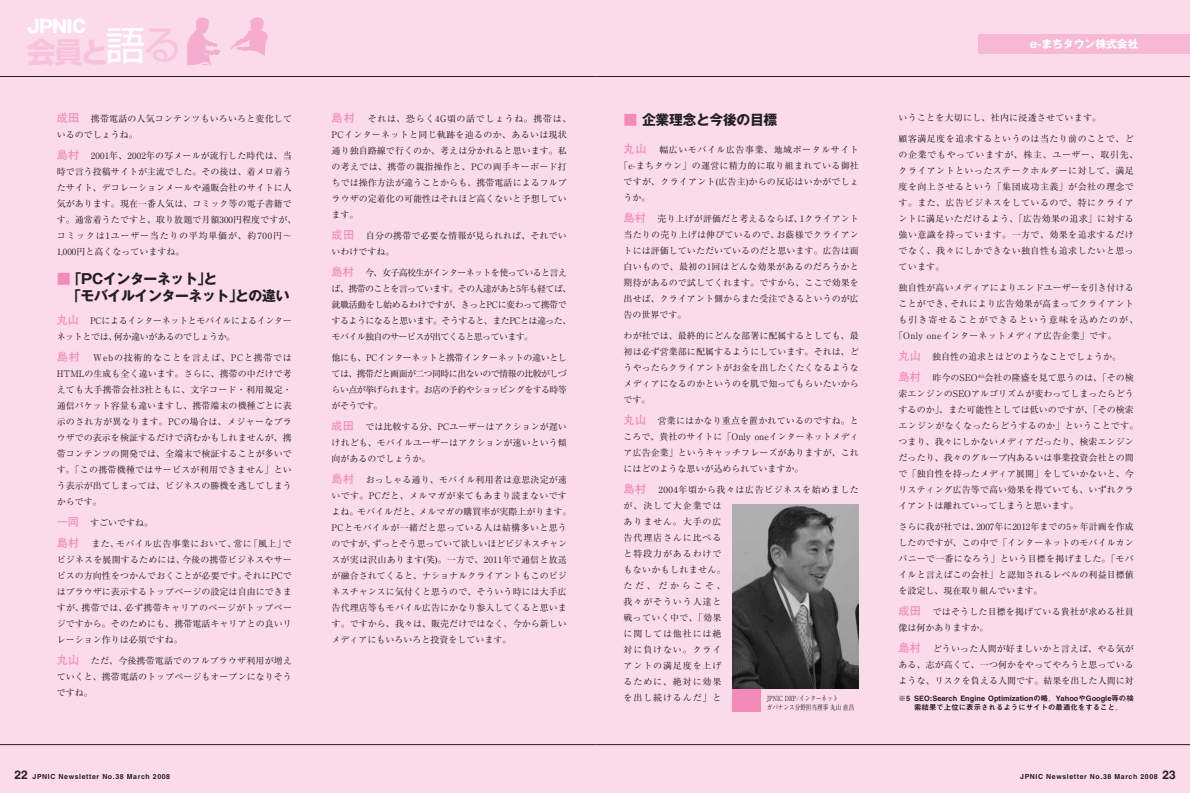
<style>
.page{position:relative;width:1190px;height:793px;background:#fff}
.page>*{position:absolute;margin:0;border:0;box-sizing:border-box;transform-origin:0 0}
.t1{font:700 28.6px "Shin Go";color:#f8c3da}
.t2{font:17.6px "Gothic MB101 hea";letter-spacing:-.06em;color:#fff}
.t3{font:700 13.8px/16.7px "Gothic MB101";letter-spacing:-.025em;color:#231f20}
.t4{font:700 10.8px "Gothic MB101";color:#fff}
.t5{font:9px/16px "Ryumin";letter-spacing:.005em;color:#231f20;text-align:justify}
.t6{font:9px/16px "Ryumin";letter-spacing:.05em;color:#231f20}
.t7{font:9px/16px "Ryumin";letter-spacing:.095em;color:#231f20}
.t8{font:9px/16px "Ryumin";letter-spacing:-.065em;color:#231f20}
.t9{font:9px "Ryumin";letter-spacing:.025em;color:#231f20}
.t10{font:9px/16px "Ryumin";letter-spacing:-.04em;color:#231f20}
.t11{font:9px "Ryumin";letter-spacing:.035em;color:#231f20}
.t12{font:9px "Ryumin";letter-spacing:.115em;color:#231f20}
.t13{font:9px "Ryumin";letter-spacing:.06em;color:#231f20}
.t14{font:7.4px/8.9px "Midashi Go MB31";color:#231f20;text-align:center}
.t15{font:7px "Midashi Go MB31";letter-spacing:.085em;color:#231f20}
.t16{font:7px/9.2px "Ryumin";color:#231f20;scale:.8 1}
.s1{font-weight:400;font-size:39.4px;color:#fff}
.s2{font-weight:400;font-size:39.4px}
.s3{font-family:"Futo Go B101";font-weight:700;font-size:11.2px;color:#f38bb9}
.s4{color:#f38bb9}
.s5{font-size:12px}
</style>
<div class="page">
<div style="left:0;top:0;width:595px;height:793px;background:#fbdbe9"></div>
<div style="left:595px;top:0;width:595px;height:793px;background:#fbdbe9"></div>
<hr style="left:595px;top:76px;width:595px;height:1px;background:#231f20">
<hr style="left:595px;top:744px;width:595px;height:1px;background:#231f20">
<svg style="left:231px;top:17px;width:37px;height:39px"></svg>
<svg style="left:187px;top:17px;width:33px;height:48px"></svg>
<hr style="left:0;top:76px;width:595px;height:1px;background:#231f20">
<hr style="left:0;top:744px;width:595px;height:1px;background:#231f20">
<div style="left:978px;top:34px;width:212px;height:20px;background:#f7b8d3"></div>
<img style="left:733px;top:504px;width:126px;height:185px">
<div style="left:733px;top:689px;width:28px;height:23px;background:#f38bb9"></div>
<h2 class="t2" style="left:27px;top:20px;width:61px">JPNIC</h2>
<h1 class="t1" style="left:27px;top:41px;width:157px">会員と<span class="s1">語</span><span class="s2">る</span></h1>
<p class="t5" style="left:57px;top:112px;width:237px"><span class="s3">成田　</span>携帯電話の人気コンテンツもいろいろと変化しているのでしょうね。</p>
<p class="t5" style="left:57px;top:149px;width:241px;text-align:left"><span class="s3">島村　</span>2001年、2002年の写メールが流行した時代は、当時で言う投稿サイトが主流でした。その後は、着メロ着うたサイト、デコレーションメールや通販会社のサイトに人気があります。現在一番人気は、コミック等の電子書籍です。通常着うたですと、取り放題で月額300円程度ですが、コミックは1ユーザー当たりの平均単価が、約700円～<br>1,000円と高くなっていますね。</p>
<h3 class="t3" style="left:67px;top:272px;width:224px;text-indent:-10px"><span class="s4">■</span>「PCインターネット」と<br>「モバイルインターネット」との違い</h3>
<p class="t10" style="left:57px;top:314px;width:237px"><span class="s3">丸山　</span>PCによるインターネットとモバイルによるインターネットとでは、何か違いがあるのでしょうか。</p>
<p class="t5" style="left:57px;top:351px;width:237px"><span class="s3">島村　</span>Webの技術的なことを言えば、PCと携帯ではHTMLの生成も全く違います。さらに、携帯の中だけで考えても大手携帯会社3社ともに、文字コード・利用規定・通信パケット容量も違いますし、携帯端末の機種ごとに表示のされ方が異なります。PCの場合は、メジャーなブラウザでの表示を検証するだけで済むかもしれませんが、携帯コンテンツの開発では、全端末で検証することが多いです。「この携帯機種ではサービスが利用できません」という表示が出てしまっては、ビジネスの勝機を逃してしまうからです。</p>
<p class="t5" style="left:57px;top:516px;width:98px"><span class="s3">一同　</span>すごいですね。</p>
<p class="t5" style="left:57px;top:537px;width:237px"><span class="s3">島村　</span>また、モバイル広告事業において、常に「風上」でビジネスを展開するためには、今後の携帯ビジネスやサービスの方向性をつかんでおくことが必要です。それにPCではブラウザに表示するトップページの設定は自由にできますが、携帯では、必ず携帯キャリアのページがトップページですから。そのためにも、携帯電話キャリアとの良いリレーション作りは必須ですね。</p>
<p class="t5" style="left:57px;top:654px;width:237px"><span class="s3">丸山　</span>ただ、今後携帯電話でのフルブラウザ利用が増えていくと、携帯電話のトップページもオープンになりそうですね。</p>
<p class="t15" style="left:15px;top:774px;width:157px"><span class="s5">22</span> JPNIC Newsletter No.38 March 2008</p>
<p class="t5" style="left:332px;top:112px;width:241px;text-align:left"><span class="s3">島村　</span>それは、恐らく4G頃の話でしょうね。携帯は、<br>PCインターネットと同じ軌跡を辿るのか、あるいは現状通り独自路線で行くのか、考えは分かれると思います。私の考えでは、携帯の親指操作と、PCの両手キーボード打ちでは操作方法が違うことからも、携帯電話によるフルブラウザの定着化の可能性はそれほど高くないと予想しています。</p>
<p class="t5" style="left:332px;top:229px;width:237px"><span class="s3">成田　</span>自分の携帯で必要な情報が見られれば、それでいいわけですね。</p>
<p class="t8" style="left:332px;top:266px;width:241px"><span class="s3">島村　</span>今、女子高校生がインターネットを使っていると言えば、携帯のことを言っています。その人達があと5年も経てば、就職活動をし始めるわけですが、きっとPCに変わって携帯でするようになると思います。そうすると、またPCとは違った、モバイル独自のサービスが出てくると思っています。</p>
<p class="t5" style="left:332px;top:351px;width:237px">他にも、PCインターネットと携帯インターネットの違いとしては、携帯だと画面が二つ同時に出ないので情報の比較がしづらい点が挙げられます。お店の予約やショッピングをする時等がそうです。</p>
<p class="t5" style="left:332px;top:420px;width:237px"><span class="s3">成田　</span>では比較する分、PCユーザーはアクションが遅いけれども、モバイルユーザーはアクションが速いという傾向があるのでしょうか。</p>
<p class="t5" style="left:332px;top:473px;width:241px;text-align:left"><span class="s3">島村　</span>おっしゃる通り、モバイル利用者は意思決定が速いです。PCだと、メルマガが来てもあまり読まないですよね。モバイルだと、メルマガの購買率が実際上がります。<br>PCとモバイルが一緒だと思っている人は結構多いと思うのですが、ずっとそう思っていて欲しいほどビジネスチャンスが実は沢山あります(笑)。一方で、2011年で通信と放送が融合されてくると、ナショナルクライアントもこのビジネスチャンスに気付くと思うので、そういう時には大手広告代理店等もモバイル広告にかなり参入してくると思います。ですから、我々は、販売だけではなく、今から新しいメディアにもいろいろと投資をしています。</p>
<h3 class="t3" style="left:624px;top:114px;width:155px"><span class="s4">■</span> 企業理念と今後の目標</h3>
<p class="t13" style="left:624px;top:146px;width:237px"><span class="s3">丸山　</span>幅広いモバイル広告事業、地域ポータルサイト</p>
<p class="t11" style="left:619px;top:162px;width:241px">「e-まちタウン」の運営に精力的に取り組まれている御社</p>
<p class="t9" style="left:624px;top:178px;width:237px">ですが、クライアント(広告主)からの反応はいかがでしょ</p>
<p class="t5" style="left:624px;top:191px;width:28px">うか。</p>
<p class="t5" style="left:624px;top:212px;width:237px"><span class="s3">島村　</span>売り上げが評価だと考えるならば、1クライアント当たりの売り上げは伸びているので、お蔭様でクライアントには評価していただいているのだと思います。広告は面白いもので、最初の1回はどんな効果があるのだろうかと期待があるので試してくれます。ですから、ここで効果を出せば、クライアント側からまた受注できるというのが広告の世界です。</p>
<p class="t5" style="left:624px;top:329px;width:237px">わが社では、最終的にどんな部署に配属するとしても、最初は必ず営業部に配属するようにしています。それは、どうやったらクライアントがお金を出したくたくなるようなメディアになるのかというのを肌で知ってもらいたいからです。</p>
<p class="t5" style="left:624px;top:414px;width:237px"><span class="s3">丸山　</span>営業にはかなり重点を置かれているのですね。ところで、貴社のサイトに「Only oneインターネットメディア広告企業」というキャッチフレーズがありますが、これにはどのような思いが込められていますか。</p>
<p class="t7" style="left:624px;top:483px;width:237px"><span class="s3">島村　</span>2004年頃から我々は広告ビジネスを始めましたが、決して大企業では<br>ありません。大手の広<br>告代理店さんに比べる<br>と特段力があるわけで<br>もないかもしれません。<br>ただ、だからこそ、<br>我々がそういう人達と<br>戦っていく中で、「効果<br>に関しては他社には絶<br>対に負けない。クライ<br>アントの満足度を上げ<br>るために、絶対に効果<br>を出し続けるんだ」と</p>
<p class="t16" style="left:767px;top:695px;width:111px">JPNIC DRP/インターネット<br>ガバナンス分野担当理事丸山直昌</p>
<p class="t4" style="left:1030px;top:40px;width:110px">e-まちタウン株式会社</p>
<p class="t9" style="left:899px;top:114px;width:204px">いうことを大切にし、社内に浸透させています。</p>
<p class="t6" style="left:899px;top:132px;width:241px">顧客満足度を追求するというのは当たり前のことで、どの企業でもやっていますが、株主、ユーザー、取引先、クライアントといったステークホルダーに対して、満足度を向上させるという「集団成功主義」が会社の理念です。また、広告ビジネスをしているので、特にクライアントに満足いただけるよう、「広告効果の追求」に対する強い意識を持っています。一方で、効果を追求するだけでなく、我々にしかできない独自性も追求したいと思っています。</p>
<p class="t5" style="left:899px;top:281px;width:237px">独自性が高いメディアによりエンドユーザーを引き付ける</p>
<p class="t5" style="left:899px;top:297px;width:237px">ことができ、それにより広告効果が高まってクライアント</p>
<p class="t12" style="left:899px;top:316px;width:241px">も引き寄せることができるという意味を込めたのが、</p>
<p class="t9" style="left:894px;top:332px;width:224px">「Only oneインターネットメディア広告企業」です。</p>
<p class="t5" style="left:899px;top:350px;width:224px"><span class="s3">丸山　</span>独自性の追求とはどのようなことでしょうか。</p>
<p class="t5" style="left:899px;top:371px;width:241px;text-align:left"><span class="s3">島村　</span>昨今のSEO<sup>※5</sup>会社の隆盛を見て思うのは、「その検索エンジンのSEOアルゴリズムが変わってしまったらどうするのか」、また可能性としては低いのですが、「その検索エンジンがなくなったらどうするのか」ということです。つまり、我々にしかないメディアだったり、検索エンジンだったり、我々のグループ内あるいは事業投資会社との間で「独自性を持ったメディア展開」をしていかないと、今リスティング広告等で高い効果を得ていても、いずれクライアントは離れていってしまうと思います。</p>
<p class="t5" style="left:899px;top:520px;width:237px">さらに我が社では、2007年に2012年までの5ヶ年計画を作成したのですが、この中で「インターネットのモバイルカンパニーで一番になろう」という目標を掲げました。「モバイルと言えばこの会社」と認知されるレベルの利益目標値を設定し、現在取り組んでいます。</p>
<p class="t5" style="left:899px;top:605px;width:237px"><span class="s3">成田　</span>ではそうした目標を掲げている貴社が求める社員像は何かありますか。</p>
<p class="t5" style="left:899px;top:642px;width:237px"><span class="s3">島村　</span>どういった人間が好ましいかと言えば、やる気がある、志が高くて、一つ何かをやってやろうと思っているような、リスクを負える人間です。結果を出した人間に対</p>
<p class="t14" style="left:899px;top:695px;width:237px">※5 SEO:Search Engine Optimizationの略。YahooやGoogle等の検索結果で上位に表示されるようにサイトの最適化をすること。</p>
<p class="t15" style="left:1020px;top:774px;width:157px">JPNIC Newsletter No.38 March 2008 <span class="s5">23</span></p>
</div>
